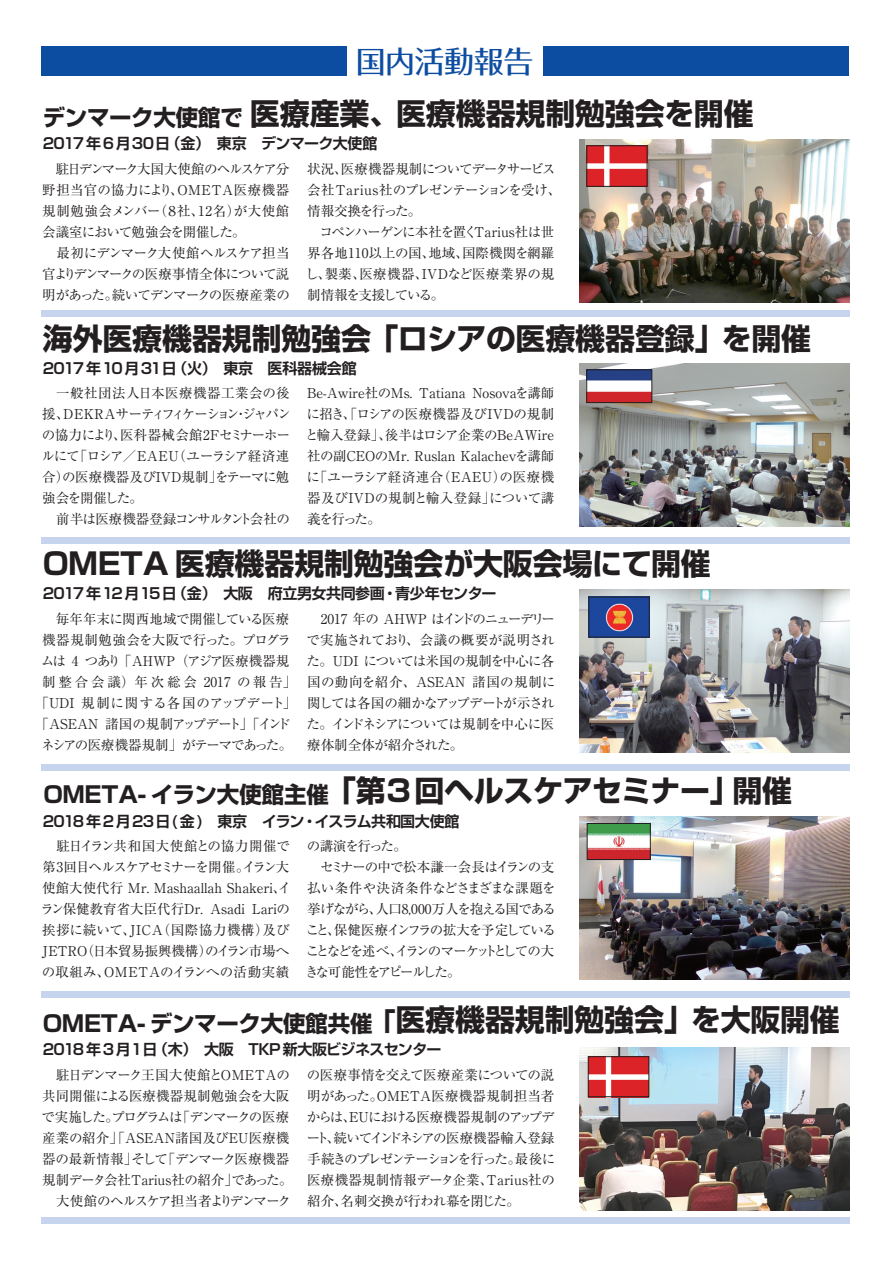
<style>
.page{position:relative;width:893px;height:1263px;background:#fff}
.page>*{position:absolute;margin:0;border:0;box-sizing:border-box;transform-origin:0 0}
.t1{font:700 30px "Shin Go Pro";letter-spacing:-.005em;color:#231f20}
.t2{font:500 30px "Folk Pro";letter-spacing:-.015em;color:#0d4da1}
.t3{font:700 22.5px "Shin Go Pro";letter-spacing:-.015em;color:#231f20}
.t4{font:700 15px "Shin Go Pro De";letter-spacing:-.03em;color:#231f20}
.t5{font:13.5px/21px "Ryumin Pr 6 N";letter-spacing:-.02em;color:#231f20;text-align:justify}
.t6{font:13.5px/21px "Ryumin Pr 6 N";color:#231f20}
.t7{font:13.5px/21px "Ryumin Pr 6 N";letter-spacing:-.05em;color:#231f20}
.t8{font:13.5px/21px "Ryumin Pr 6 N";letter-spacing:-.09em;color:#231f20}
.t9{font:13.5px "Ryumin Pr 6 N";letter-spacing:-.045em;color:#231f20}
.s1{font-size:22.5px}
.s2{font-size:25.5px}
.s3{font-size:30px}
</style>
<div class="page">
<div style="left:41px;top:991px;width:808px;height:6px;background:#c6d5ed"></div>
<div style="left:41px;top:764px;width:808px;height:6px;background:#c6d5ed"></div>
<div style="left:41px;top:537px;width:808px;height:7px;background:#c6d5ed"></div>
<div style="left:41px;top:311px;width:808px;height:6px;background:#c6d5ed"></div>
<div style="left:41px;top:1218px;width:808px;height:6px;background:#c6d5ed"></div>
<img style="left:579px;top:817px;width:271px;height:162px">
<img style="left:579px;top:139px;width:271px;height:163px">
<img style="left:579px;top:1048px;width:271px;height:162px">
<img style="left:579px;top:364px;width:271px;height:162px">
<img style="left:579px;top:589px;width:271px;height:163px">
<img style="left:589px;top:148px;width:56px;height:37px">
<div style="left:587px;top:146px;width:60px;height:41px;border:1px solid #231f20"></div>
<img style="left:588px;top:372px;width:62px;height:29px">
<div style="left:586px;top:370px;width:66px;height:33px;border:1px solid #231f20"></div>
<img style="left:591px;top:599px;width:56px;height:36px">
<div style="left:589px;top:597px;width:60px;height:40px;border:1px solid #231f20"></div>
<img style="left:589px;top:825px;width:59px;height:33px">
<div style="left:587px;top:823px;width:63px;height:37px;border:1px solid #231f20"></div>
<img style="left:590px;top:1058px;width:57px;height:37px">
<div style="left:588px;top:1056px;width:61px;height:41px;border:1px solid #231f20"></div>
<div style="left:41px;top:46px;width:306px;height:29px;background:#0d4da1"></div>
<div style="left:543px;top:46px;width:306px;height:29px;background:#0d4da1"></div>
<h1 class="t2" style="left:356px;top:36px;width:179px">国内活動報告</h1>
<h1 class="t1" style="left:43px;top:90px;width:712px"><span class="s1">デンマーク大使館で</span> 医療産業、医療機器規制勉強会を開催</h1>
<p class="t4" style="left:43px;top:131px;width:336px">2017年6月30日（金）　東京　デンマーク大使館</p>
<p class="t7" style="left:42px;top:158px;width:249px">　駐日デンマーク大国大使館のヘルスケア分野担当官の協力により、OMETA医療機器規制勉強会メンバー（８社、12名）が大使館会議室において勉強会を開催した。<br>　最初にデンマーク大使館ヘルスケア担当官よりデンマークの医療事情全体について説明があった。続いてデンマークの医療産業の</p>
<p class="t5" style="left:305px;top:158px;width:258px;text-align:left">状況、医療機器規制についてデータサービス会社Tarius社のプレゼンテーションを受け、情報交換を行った。<br>　コペンハーゲンに本社を置くTarius社は世界各地110以上の国、地域、国際機関を網羅し、製薬、医療機器、IVDなど医療業界の規制情報を支援している。</p>
<h1 class="t1" style="left:43px;top:314px;width:770px">海外医療機器規制勉強会「ロシアの医療機器登録」を開催</h1>
<p class="t5" style="left:41px;top:382px;width:251px">　一般社団法人日本医療機器工業会の後援、DEKRAサーティフィケーション・ジャパンの協力により、医科器械会館2Fセミナーホールにて「ロシア／EAEU（ユーラシア経済連合）の医療機器及びIVD規制」をテーマに勉強会を開催した。</p>
<p class="t9" style="left:56px;top:509px;width:235px">前半は医療機器登録コンサルタント会社の</p>
<p class="t4" style="left:43px;top:356px;width:315px">2017年10月31日（火）　東京　医科器械会館</p>
<p class="t5" style="left:305px;top:382px;width:251px">Be-Awire社のMs. Tatiana Nosovaを講師に招き、「ロシアの医療機器及びIVDの規制と輸入登録」、後半はロシア企業のBeAWire社の副CEOのMr. Ruslan Kalachevを講師に「ユーラシア経済連合（EAEU）の医療機器及びIVDの規制と輸入登録」について講義を行った。</p>
<h1 class="t1" style="left:43px;top:540px;width:670px">OMETA 医療機器規制勉強会が大阪会場にて開催</h1>
<p class="t6" style="left:36px;top:608px;width:262px;text-align:center">　毎年年末に関西地域で開催している医療機器規制勉強会を大阪で行った。プログラムは 4 つあり「AHWP（アジア医療機器規制整合会議）年次総会 2017 の報告」「UDI 規制に関する各国のアップデート」「ASEAN 諸国の規制アップデート」「インドネシアの医療機器規制」がテーマであった。</p>
<p class="t5" style="left:307px;top:608px;width:250px">　2017 年の AHWP はインドのニューデリーで実施されており、会議の概要が説明された。UDI については米国の規制を中心に各国の動向を紹介、ASEAN 諸国の規制に関しては各国の細かなアップデートが示された。インドネシアについては規制を中心に医療体制全体が紹介された。</p>
<p class="t4" style="left:43px;top:581px;width:455px">2017年12月15日（金）　大阪　府立男女共同参画・青少年センター</p>
<h1 class="t1" style="left:43px;top:767px;width:750px"><span class="s1">OMETA- イラン大使館主催</span>「第3回ヘルスケアセミナー」開催</h1>
<p class="t4" style="left:43px;top:809px;width:418px">2018年2月23日( 金 )　東京　イラン・イスラム共和国大使館</p>
<p class="t6" style="left:41px;top:835px;width:252px">　駐日イラン共和国大使館との協力開催で第3回目ヘルスケアセミナーを開催。イラン大使館大使代行 Mr. Mashaallah Shakeri、イラン保健教育省大臣代行Dr. Asadi Lariの挨拶に続いて、JICA（国際協力機構）及び<br>JETRO（日本貿易振興機構）のイラン市場への取組み、OMETAのイランへの活動実績</p>
<p class="t8" style="left:305px;top:835px;width:252px">の講演を行った。<br>　セミナーの中で松本謙一会長はイランの支払い条件や決済条件などさまざまな課題を挙げながら、人口8,000万人を抱える国であること、保健医療インフラの拡大を予定していることなどを述べ、イランのマーケットとしての大きな可能性をアピールした。</p>
<h2 class="t3" style="left:43px;top:1005px;width:799px">OMETA- デンマーク大使館共催<span class="s2">「</span><span class="s3">医療機器規制勉強会」を大阪開催</span></h2>
<p class="t5" style="left:42px;top:1063px;width:252px;text-align:left">　駐日デンマーク王国大使館とOMETAの共同開催による医療機器規制勉強会を大阪で実施した。プログラムは「デンマークの医療産業の紹介」「ASEAN諸国及びEU医療機器の最新情報」そして「デンマーク医療機器規制データ会社Tarius社の紹介」であった。　大使館のヘルスケア担当者よりデンマーク</p>
<p class="t5" style="left:307px;top:1063px;width:250px">の医療事情を交えて医療産業についての説明があった。OMETA医療機器規制担当者からは、EUにおける医療機器規制のアップデート、続いてインドネシアの医療機器輸入登録手続きのプレゼンテーションを行った。最後に医療機器規制情報データ企業、Tarius社の紹介、名刺交換が行われ幕を閉じた。</p>
<p class="t4" style="left:43px;top:1037px;width:400px">2018年3月1日（木）　大阪　TKP 新大阪ビジネスセンター</p>
</div>
